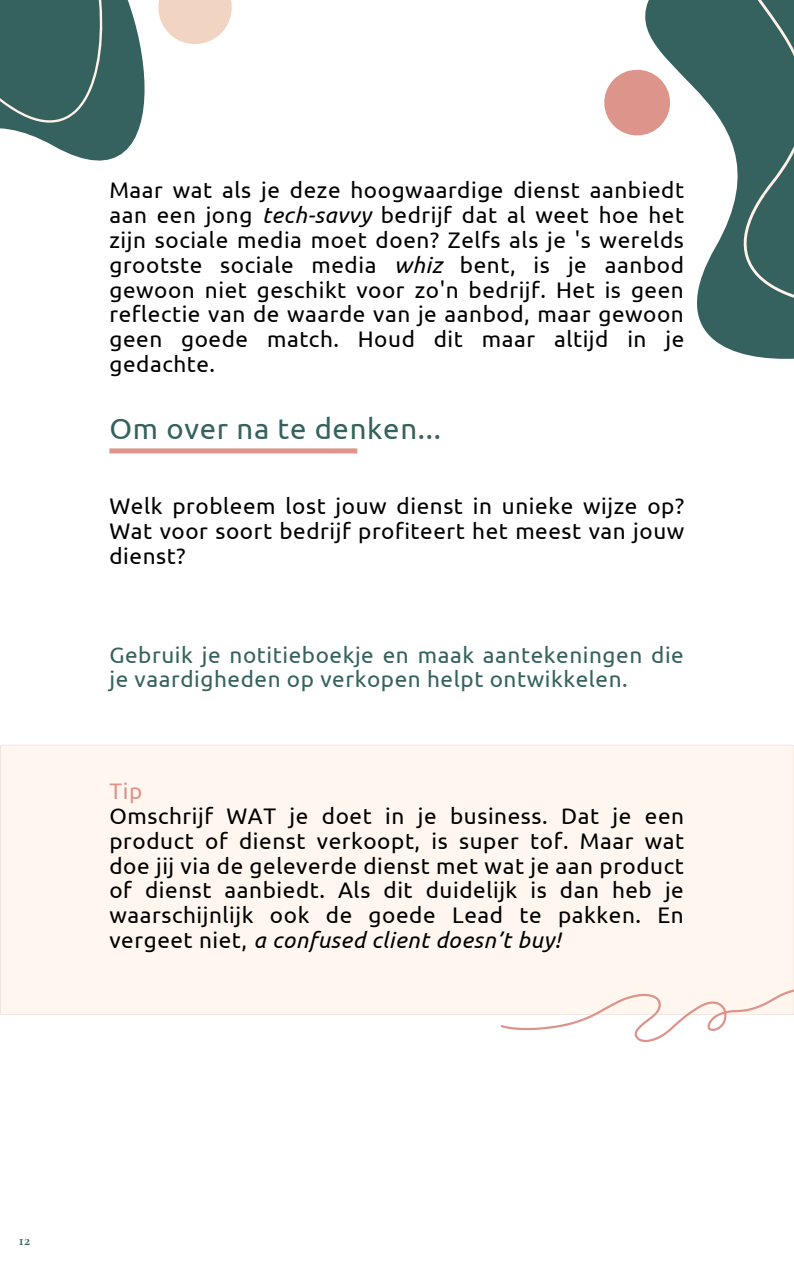
<style>
.page{position:relative;width:794px;height:1266px;background:#fff}
.page>*{position:absolute;margin:0;border:0;box-sizing:border-box;transform-origin:0 0}
.t1{font:29.25px "Ubuntu";letter-spacing:.025em;color:#35625f}
.t2{font:22.5px/24.8px "Ubuntu";letter-spacing:.025em;color:#000;text-align:justify}
.t3{font:22.5px/24.8px "Ubuntu";letter-spacing:.025em;color:#35625f}
.t4{font:22.5px "Ubuntu";color:#dd948b}
.t5{font:700 15.15px "Cormorant Garamond";color:#35625f}
.s1{font-style:italic}
</style>
<div class="page">
<div style="left:109px;top:448px;width:248px;height:5px;background:#dd948b"></div>
<svg style="left:0;top:0;width:145px;height:161px;background:#517774"></svg>
<svg style="left:143px;top:0;width:89px;height:59px"></svg>
<svg style="left:645px;top:0;width:148px;height:359px;fill:#35625f"></svg>
<svg style="left:604px;top:56px;width:79px;height:93px"></svg>
<div style="left:0;top:745px;width:793px;height:270px;background:#fff7ef"></div>
<svg style="left:500px;top:988px;width:293px;height:54px"></svg>
<p class="t2" style="left:109px;top:178px;width:576px">Maar wat als je deze hoogwaardige dienst aanbiedt aan een jong <span class="s1">tech-savvy</span> bedrijf dat al weet hoe het zijn sociale media moet doen? Zelfs als je 's werelds grootste sociale media <span class="s1">whiz</span> bent, is je aanbod gewoon niet geschikt voor zo'n bedrijf. Het is geen reflectie van de waarde van je aanbod, maar gewoon geen goede match. Houd dit maar altijd in je gedachte.</p>
<h1 class="t1" style="left:109px;top:411px;width:333px">Om over na te denken...</h1>
<p class="t2" style="left:109px;top:493px;width:576px">Welk probleem lost jouw dienst in unieke wijze op?<br>Wat voor soort bedrijf profiteert het meest van jouw dienst?</p>
<p class="t3" style="left:109px;top:642px;width:575px">Gebruik je notitieboekje en maak aantekeningen die je vaardigheden op verkopen helpt ontwikkelen.</p>
<p class="t4" style="left:109px;top:778px;width:34px">Tip</p>
<p class="t2" style="left:109px;top:803px;width:576px">Omschrijf WAT je doet in je business. Dat je een product of dienst verkoopt, is super tof. Maar wat doe jij via de geleverde dienst met wat je aan product of dienst aanbiedt. Als dit duidelijk is dan heb je waarschijnlijk ook de goede Lead te pakken. En vergeet niet, <span class="s1">a confused client doesn’t buy!</span></p>
<p class="t5" style="left:19px;top:1230px;width:13px">12</p>
</div>
